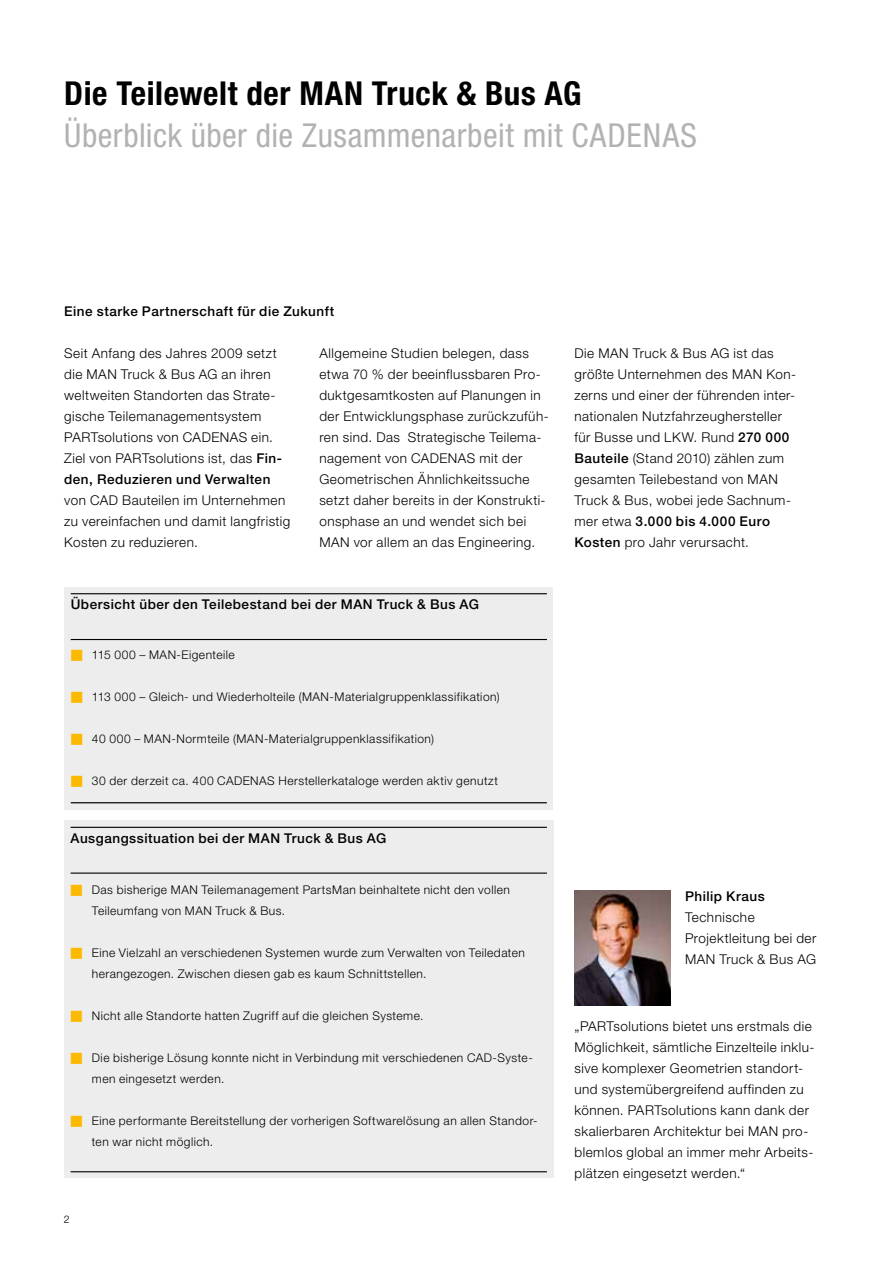
<style>
.page{position:relative;width:893px;height:1263px;background:#fff}
.page>*{position:absolute;margin:0;border:0;box-sizing:border-box;transform-origin:0 0}
.t1{font:condensed 33px "Helvetica Neue LT Pro";letter-spacing:.015em;color:#b3b2b2}
.t2{font:700 condensed 33px "Helvetica Neue LT Pro";letter-spacing:.02em;color:#000}
.t3{font:300 13.5px/21px "Helvetica Neue LT Pro";letter-spacing:.035em;color:#000}
.t4{font:500 13.5px "Helvetica Neue LT Pro";letter-spacing:.04em;color:#000}
.t5{font:300 12px/21px "Helvetica Neue LT Pro";letter-spacing:.04em;color:#000}
.t6{font:300 10.5px "Helvetica Neue LT Pro";color:#000}
.s1{font-weight:500}
.s2{color:#fbba00}
</style>
<div class="page">
<div style="left:64px;top:587px;width:489px;height:223px;background:#ededed"></div>
<hr style="left:71px;top:593px;width:476px;height:1px;background:#000">
<hr style="left:71px;top:639px;width:476px;height:1px;background:#000">
<div style="left:64px;top:820px;width:489px;height:357px;background:#ededed"></div>
<hr style="left:71px;top:827px;width:476px;height:1px;background:#000">
<hr style="left:71px;top:872px;width:476px;height:2px;background:#000">
<hr style="left:71px;top:1171px;width:476px;height:1px;background:#000">
<img style="left:574px;top:890px;width:97px;height:116px">
<hr style="left:71px;top:802px;width:476px;height:1px;background:#000">
<h1 class="t2" style="left:64px;top:75px;width:519px">Die Teilewelt der MAN Truck &amp; Bus AG</h1>
<h1 class="t1" style="left:64px;top:116px;width:634px">Überblick über die Zusammenarbeit mit CADENAS</h1>
<p class="t4" style="left:64px;top:303px;width:272px">Eine starke Partnerschaft für die Zukunft</p>
<p class="t3" style="left:64px;top:342px;width:219px">Seit Anfang des Jahres 2009 setzt die MAN Truck &amp; Bus AG an ihren weltweiten Standorten das Strate&shy;gische Teilemanagementsystem<br>PARTsolutions von CADENAS ein.<br>Ziel von PARTsolutions ist, das <span class="s1">Fin&shy;den, Reduzieren und Verwalten</span></p>
<p class="t3" style="left:64px;top:490px;width:228px">von CAD Bauteilen im Unternehmen zu vereinfachen und damit langfristig<br>Kosten zu reduzieren.</p>
<p class="t3" style="left:319px;top:342px;width:231px">Allgemeine Studien belegen, dass etwa 70 % der beeinflussbaren Pro&shy;duktgesamtkosten auf Planungen in der Entwicklungsphase zurückzufüh&shy;ren sind. Das Strategische Teilema&shy;nagement von CADENAS mit der Geometrischen Ähnlichkeitssuche setzt daher bereits in der Konstrukti&shy;onsphase an und wendet sich bei MAN vor allem an das Engineering.</p>
<p class="t3" style="left:574px;top:342px;width:223px">Die MAN Truck &amp; Bus AG ist das größte Unternehmen des MAN Kon&shy;zerns und einer der führenden inter&shy;nationalen Nutzfahrzeughersteller für Busse und LKW. Rund <span class="s1">270 000<br>Bauteile</span> (Stand 2010) zählen zum gesamten Teilebestand von MAN<br>Truck &amp; Bus, wobei jede Sachnum&shy;mer etwa <span class="s1">3.000 bis 4.000 Euro<br>Kosten</span> pro Jahr verursacht.</p>
<p class="t4" style="left:71px;top:596px;width:410px">Übersicht über den Teilebestand bei der MAN Truck &amp; Bus AG</p>
<p class="t5" style="left:71px;top:644px;width:165px"><span class="s2">■</span> 115 000 – MAN-Eigenteile</p>
<p class="t5" style="left:71px;top:686px;width:430px"><span class="s2">■</span> 113 000 – Gleich- und Wiederholteile (MAN-Materialgruppenklassifikation)</p>
<p class="t5" style="left:71px;top:728px;width:365px"><span class="s2">■</span> 40 000 – MAN-Normteile (MAN-Materialgruppenklassifikation)</p>
<p class="t5" style="left:71px;top:770px;width:429px"><span class="s2">■</span> 30 der derzeit ca. 400 CADENAS Herstellerkataloge werden aktiv genutzt</p>
<p class="t4" style="left:71px;top:830px;width:317px">Ausgangssituation bei der MAN Truck &amp; Bus AG</p>
<p class="t5" style="left:92px;top:879px;width:420px;text-indent:-21px"><span class="s2">■</span> Das bisherige MAN Teilemanagement PartsMan beinhaltete nicht den vollen<br>Teileumfang von MAN Truck &amp; Bus.</p>
<p class="t5" style="left:92px;top:942px;width:435px;text-indent:-21px"><span class="s2">■</span> Eine Vielzahl an verschiedenen Systemen wurde zum Verwalten von Teiledaten herangezogen. Zwischen diesen gab es kaum Schnittstellen.</p>
<p class="t5" style="left:71px;top:1005px;width:354px"><span class="s2">■</span> Nicht alle Standorte hatten Zugriff auf die gleichen Systeme.</p>
<p class="t5" style="left:92px;top:1047px;width:443px;text-indent:-21px"><span class="s2">■</span> Die bisherige Lösung konnte nicht in Verbindung mit verschiedenen CAD-Syste&shy;men eingesetzt werden.</p>
<p class="t5" style="left:92px;top:1110px;width:447px;text-indent:-21px"><span class="s2">■</span> Eine performante Bereitstellung der vorherigen Softwarelösung an allen Standor&shy;ten war nicht möglich.</p>
<p class="t6" style="left:64px;top:1213px;width:7px">2</p>
<p class="t4" style="left:685px;top:888px;width:81px">Philip Kraus</p>
<p class="t3" style="left:685px;top:906px;width:133px">Technische<br>Projektleitung bei der<br>MAN Truck &amp; Bus AG</p>
<p class="t3" style="left:574px;top:1015px;width:242px">„PARTsolutions bietet uns erstmals die Möglichkeit, sämtliche Einzelteile inklu&shy;sive komplexer Geometrien standort&shy;und systemübergreifend auffinden zu können. PARTsolutions kann dank der skalierbaren Architektur bei MAN pro&shy;blemlos global an immer mehr Arbeits&shy;plätzen eingesetzt werden.“</p>
</div>
